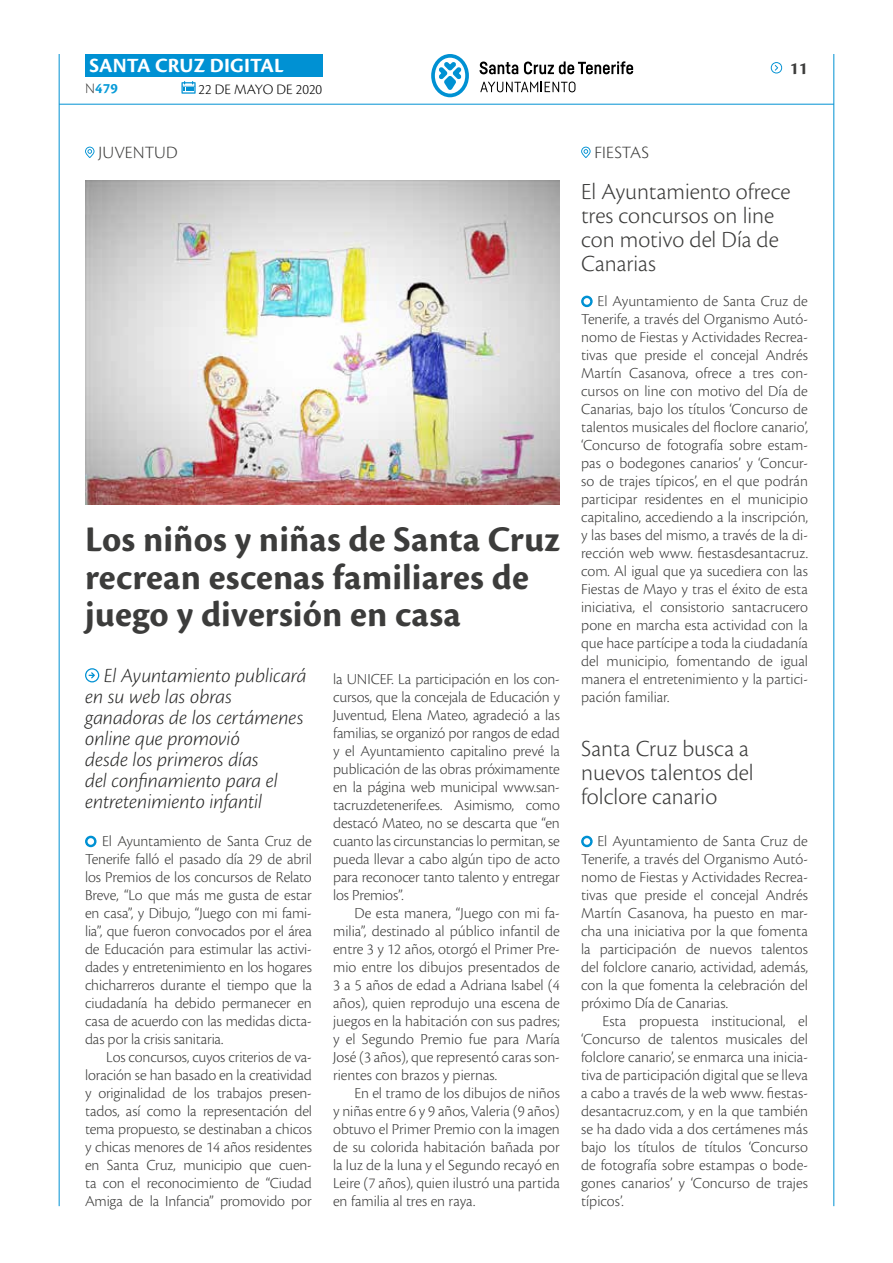
<style>
.page{position:relative;width:893px;height:1263px;background:#fff}
.page>*{position:absolute;margin:0;border:0;box-sizing:border-box;transform-origin:0 0}
.t1{font:700 37.5px/37.5px "Cronos Pro";letter-spacing:.005em;color:#3c3c3b}
.t2{font:300 24px/24px "Cronos Pro";color:#3c3c3b}
.t3{font:italic 300 21px/21px "Cronos Pro";letter-spacing:-.005em;color:#282827}
.t4{font:700 21px "Cronos Pro";letter-spacing:.005em;color:#fff}
.t5{font:300 18px "Cronos Pro";letter-spacing:.01em;color:#3c3c3b}
.t6{font:700 18px "Cronos Pro";color:#3c3c3b}
.t7{font:300 15.9px/18px "Cronos Pro";letter-spacing:-.005em;color:#3c3c3b;text-align:justify}
.t8{font:300 15px "Cronos Pro";color:#000}
.t9{font:700 15px "Cronos Pro";color:#079bd8}
.s1{font-weight:300;color:#3c3c3b}
</style>
<div class="page">
<hr style="left:59px;top:104px;width:775px;height:1px;background:#0091d3">
<div style="left:85px;top:54px;width:238px;height:23px;background:#0091d3"></div>
<svg style="left:181px;top:81px;width:15px;height:13px"></svg>
<hr style="left:59px;top:54px;width:1px;height:1152px;background:#0091d3">
<hr style="left:833px;top:54px;width:1px;height:1152px;background:#0091d3">
<svg style="left:771px;top:62px;width:12px;height:11px"></svg>
<svg style="left:431px;top:54px;width:38px;height:43px"></svg>
<svg style="left:480px;top:62px;width:38px;height:12px"></svg>
<svg style="left:524px;top:61px;width:109px;height:13px"></svg>
<svg style="left:480px;top:82px;width:95px;height:10px"></svg>
<svg style="left:85px;top:835px;width:12px;height:13px"></svg>
<svg style="left:85px;top:668px;width:14px;height:14px"></svg>
<img style="left:85px;top:180px;width:475px;height:324px">
<svg style="left:85px;top:147px;width:9px;height:11px"></svg>
<svg style="left:581px;top:295px;width:12px;height:13px"></svg>
<svg style="left:581px;top:835px;width:12px;height:13px"></svg>
<svg style="left:581px;top:147px;width:10px;height:11px"></svg>
<h3 class="t4" style="left:89px;top:53px;width:196px">SANTA CRUZ DIGITAL</h3>
<p class="t9" style="left:85px;top:80px;width:34px"><span class="s1">N</span>479</p>
<p class="t8" style="left:199px;top:80px;width:125px">22 DE MAYO DE 2020</p>
<p class="t5" style="left:98px;top:142px;width:81px">JUVENTUD</p>
<h1 class="t1" style="left:85px;top:521px;width:476px">Los niños y niñas de Santa Cruz recrean escenas familiares de juego y diversión en casa</h1>
<p class="t7" style="left:333px;top:670px;width:228px">la UNICEF. La participación en los con&shy;cursos, que la concejala de Educación y Juventud, Elena Mateo, agradeció a las familias, se organizó por rangos de edad y el Ayuntamiento capitalino prevé la publicación de las obras próximamente en la página web municipal www.san&shy;tacruzdetenerife.es. Asimismo, como destacó Mateo, no se descarta que “en cuanto las circunstancias lo permitan, se pueda llevar a cabo algún tipo de acto para reconocer tanto talento y entregar los Premios”.</p>
<p class="t7" style="left:333px;top:904px;width:228px;text-indent:21px">De esta manera, “Juego con mi fa&shy;milia”, destinado al público infantil de entre 3 y 12 años, otorgó el Primer Pre&shy;mio entre los dibujos presentados de 3 a 5 años de edad a Adriana Isabel (4 años), quien reprodujo una escena de juegos en la habitación con sus padres; y el Segundo Premio fue para María José (3 años), que representó caras son&shy;rientes con brazos y piernas.</p>
<p class="t7" style="left:333px;top:1084px;width:228px;text-indent:21px">En el tramo de los dibujos de niños y niñas entre 6 y 9 años, Valeria (9 años) obtuvo el Primer Premio con la imagen de su colorida habitación bañada por la luz de la luna y el Segundo recayó en Leire (7 años), quien ilustró una partida en familia al tres en raya.</p>
<h3 class="t3" style="left:85px;top:665px;width:223px;text-indent:19px">El Ayuntamiento publicará en su web las obras ganadoras de los certámenes online que promovió<br>desde los primeros días<br>del confinamiento para el entretenimiento infantil</h3>
<p class="t7" style="left:85px;top:832px;width:228px;text-indent:17px">El Ayuntamiento de Santa Cruz de Tenerife falló el pasado día 29 de abril los Premios de los concursos de Relato Breve, “Lo que más me gusta de estar en casa”, y Dibujo, “Juego con mi fami&shy;lia”, que fueron convocados por el área de Educación para estimular las activi&shy;dades y entretenimiento en los hogares chicharreros durante el tiempo que la ciudadanía ha debido permanecer en casa de acuerdo con las medidas dicta&shy;das por la crisis sanitaria.</p>
<p class="t7" style="left:85px;top:1048px;width:228px;text-indent:21px">Los concursos, cuyos criterios de va&shy;loración se han basado en la creatividad y originalidad de los trabajos presen&shy;tados, así como la representación del tema propuesto, se destinaban a chicos y chicas menores de 14 años residentes en Santa Cruz, municipio que cuen&shy;ta con el reconocimiento de “Ciudad Amiga de la Infancia” promovido por</p>
<p class="t6" style="left:790px;top:58px;width:20px">11</p>
<p class="t5" style="left:595px;top:142px;width:56px">FIESTAS</p>
<h2 class="t2" style="left:581px;top:179px;width:211px">El Ayuntamiento ofrece tres concursos on line con motivo del Día de<br>Canarias</h2>
<p class="t7" style="left:581px;top:292px;width:228px;text-indent:16px">El Ayuntamiento de Santa Cruz de Tenerife, a través del Organismo Autó&shy;nomo de Fiestas y Actividades Recrea&shy;tivas que preside el concejal Andrés Martín Casanova, ofrece a tres con&shy;cursos on line con motivo del Día de Canarias, bajo los títulos ‘Concurso de talentos musicales del floclore canario’, ‘Concurso de fotografía sobre estam&shy;pas o bodegones canarios’ y ‘Concur&shy;so de trajes típicos’, en el que podrán participar residentes en el municipio capitalino, accediendo a la inscripción, y las bases del mismo, a través de la di&shy;rección web www. fiestasdesantacruz. com. Al igual que ya sucediera con las Fiestas de Mayo y tras el éxito de esta iniciativa, el consistorio santacrucero pone en marcha esta actividad con la que hace partícipe a toda la ciudadanía del municipio, fomentando de igual manera el entretenimiento y la partici&shy;pación familiar.</p>
<h2 class="t2" style="left:581px;top:736px;width:174px">Santa Cruz busca a nuevos talentos del folclore canario</h2>
<p class="t7" style="left:581px;top:832px;width:228px;text-indent:16px">El Ayuntamiento de Santa Cruz de Tenerife, a través del Organismo Autó&shy;nomo de Fiestas y Actividades Recrea&shy;tivas que preside el concejal Andrés Martín Casanova, ha puesto en mar&shy;cha una iniciativa por la que fomenta la participación de nuevos talentos del folclore canario, actividad, además, con la que fomenta la celebración del próximo Día de Canarias.</p>
<p class="t7" style="left:581px;top:1012px;width:228px;text-indent:21px">Esta propuesta institucional, el ‘Concurso de talentos musicales del folclore canario’, se enmarca una inicia&shy;tiva de participación digital que se lleva a cabo a través de la web www. fiestas&shy;desantacruz.com, y en la que también se ha dado vida a dos certámenes más bajo los títulos de títulos ‘Concurso de fotografía sobre estampas o bode&shy;gones canarios’ y ‘Concurso de trajes típicos’.</p>
</div>
